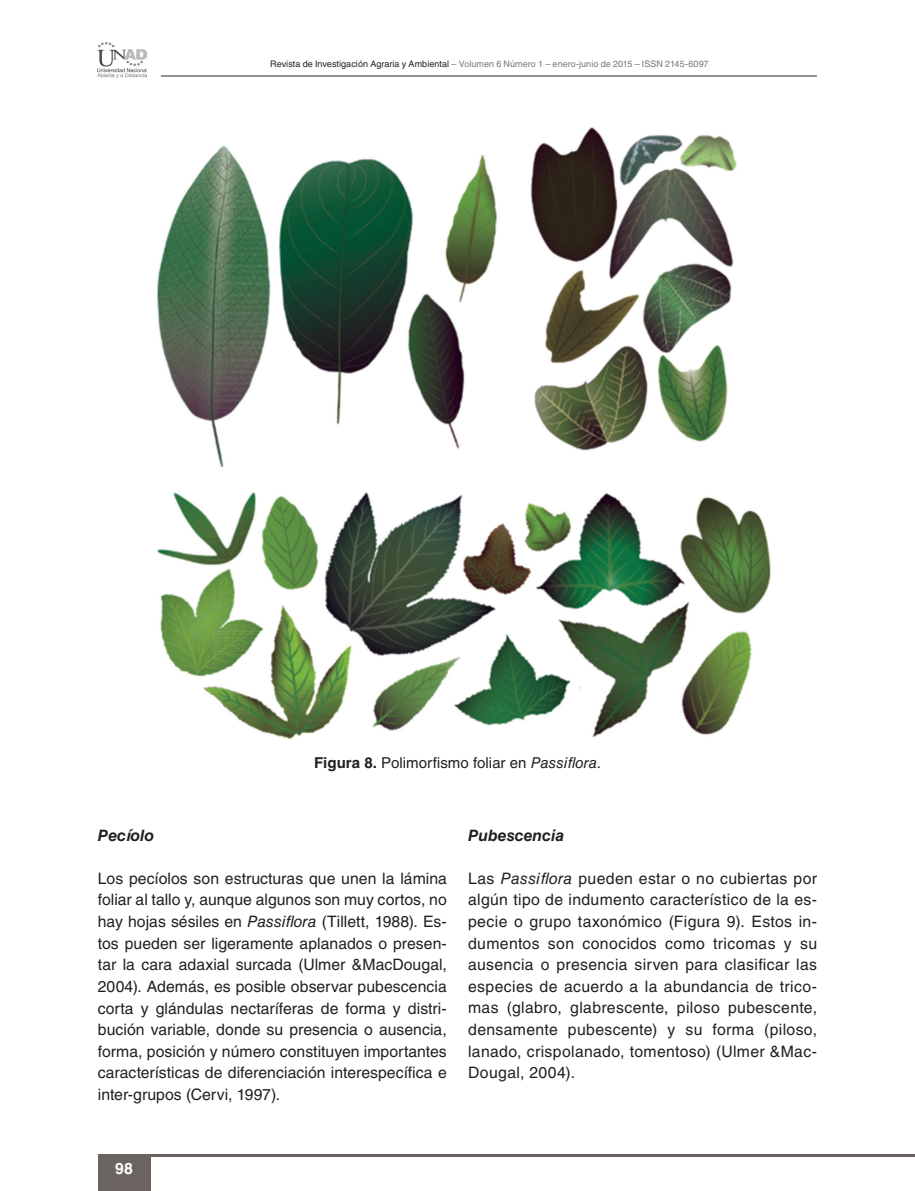
<style>
.page{position:relative;width:915px;height:1191px;background:#fff}
.page>*{position:absolute;margin:0;border:0;box-sizing:border-box;transform-origin:0 0}
.t1{font:15.75px/21.6px "Helvetica LT Std";letter-spacing:.015em;color:#231f20;text-align:justify}
.t2{font:italic 700 15.75px "Helvetica LT Std";color:#231f20}
.t3{font:700 15.75px "Helvetica LT Std";color:#fff}
.t4{font:15px "Helvetica LT Std";letter-spacing:.005em;color:#231f20}
.t5{font:9px "Helvetica LT Std";letter-spacing:.005em;color:#76787b}
.s1{color:#231f20}
.s2{font-weight:700}
.s3{font-style:italic}
</style>
<div class="page">
<hr style="left:162px;top:76px;width:654px;height:1px;background:#999190">
<img style="left:98px;top:42px;width:48px;height:36px">
<img style="left:157px;top:128px;width:614px;height:611px">
<div style="left:98px;top:1155px;width:52px;height:36px;background:#6b6360"></div>
<hr style="left:98px;top:1154px;width:816px;height:2px;background:#6b6360">
<p class="t5" style="left:270px;top:59px;width:440px"><span class="s1">Revista de Investigación Agraria y Ambiental</span> – Volumen 6 Número 1 – enero-junio de 2015 – ISSN 2145-6097</p>
<p class="t4" style="left:314px;top:753px;width:288px"><span class="s2">Figura 8.</span> Polimorfismo foliar en <span class="s3">Passiflora</span>.</p>
<p class="t2" style="left:98px;top:825px;width:58px">Pecíolo</p>
<p class="t1" style="left:98px;top:867px;width:350px">Los pecíolos son estructuras que unen la lámina foliar al tallo y, aunque algunos son muy cortos, no hay hojas sésiles en <span class="s3">Passiflora</span> (Tillett, 1988). Es&shy;tos pueden ser ligeramente aplanados o presen&shy;tar la cara adaxial surcada (Ulmer &amp;MacDougal, 2004). Además, es posible observar pubescencia corta y glándulas nectaríferas de forma y distri&shy;bución variable, donde su presencia o ausencia, forma, posición y número constituyen importantes características de diferenciación interespecífica e inter-grupos (Cervi, 1997).</p>
<p class="t2" style="left:468px;top:825px;width:97px">Pubescencia</p>
<p class="t1" style="left:468px;top:867px;width:350px">Las <span class="s3">Passiflora</span> pueden estar o no cubiertas por algún tipo de indumento característico de la es&shy;pecie o grupo taxonómico (Figura 9). Estos in&shy;dumentos son conocidos como tricomas y su ausencia o presencia sirven para clasificar las especies de acuerdo a la abundancia de trico&shy;mas (glabro, glabrescente, piloso pubescente, densamente pubescente) y su forma (piloso, lanado, crispolanado, tomentoso) (Ulmer &amp;Mac-Dougal, 2004).</p>
<p class="t3" style="left:115px;top:1158px;width:19px">98</p>
</div>
